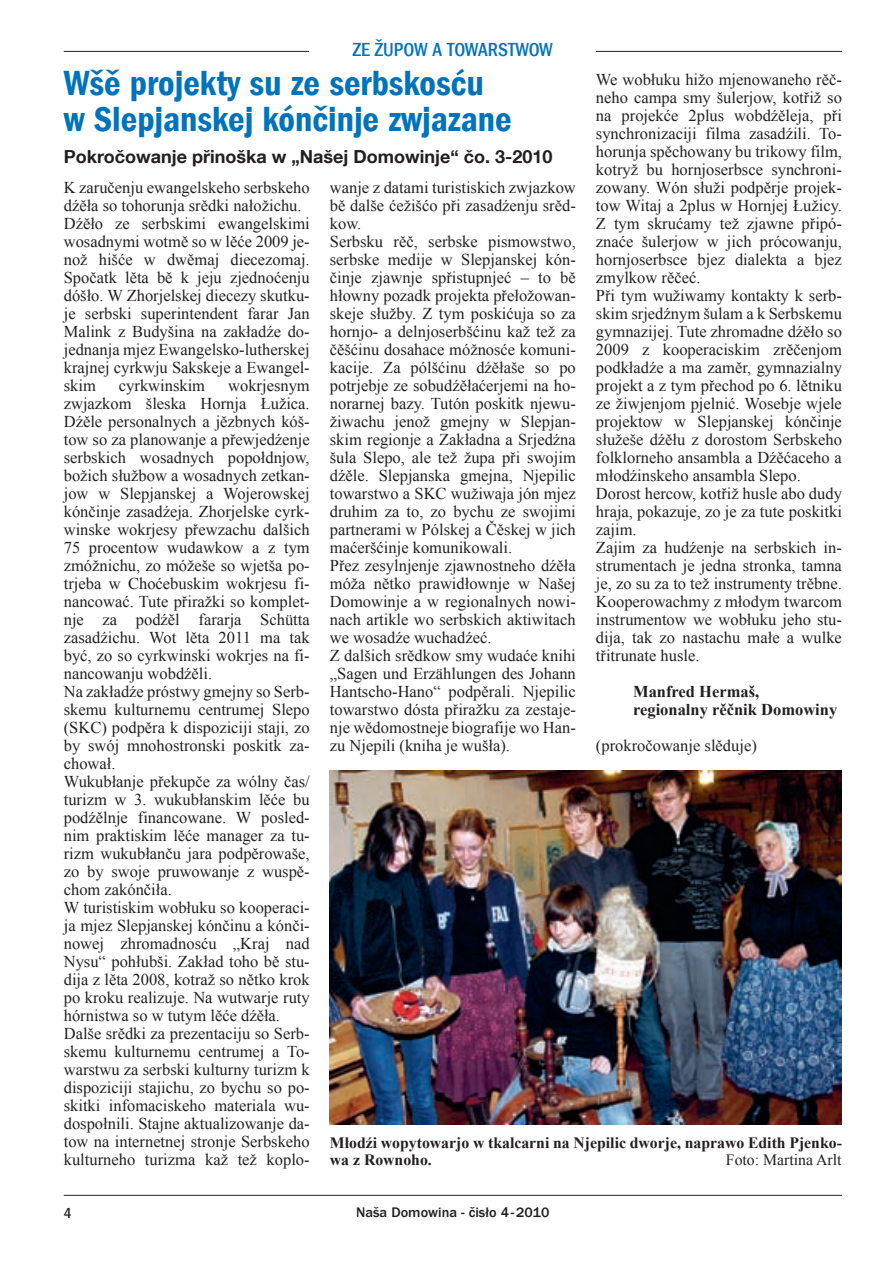
<style>
.page{position:relative;width:893px;height:1263px;background:#fff}
.page>*{position:absolute;margin:0;border:0;box-sizing:border-box;transform-origin:0 0}
.t1{font:36px/36px "Franklin Gothic LT Com Dm Cn";color:#0073bc}
.t2{font:500 condensed 19.5px "Franklin Gothic LT Com";color:#0073bc}
.t3{font:700 18px "Helvetica Neue LT Com";color:#231f20}
.t4{font:16.5px/18px "Times New Roman";color:#231f20}
.t5{font:700 16.5px/18px "Times New Roman";color:#231f20}
.t6{font:700 15.75px/17.2px "Times New Roman";color:#231f20}
.t7{font:15.75px "Times New Roman";color:#231f20}
.t8{font:500 condensed 15px "Franklin Gothic LT Com";color:#231f20}
.t9{font:500 14.25px "Franklin Gothic LT Com";color:#231f20}
</style>
<div class="page">
<hr style="left:64px;top:51px;width:778px;height:1px;background:#231f20">
<hr style="left:64px;top:1195px;width:778px;height:1px;background:#231f20">
<div style="left:310px;top:43px;width:286px;height:13px;background:#fff"></div>
<img style="left:330px;top:770px;width:512px;height:355px">
<p class="t2" style="left:353px;top:38px;width:202px">ZE ŽUPOW A TOWARSTWOW</p>
<h1 class="t1" style="left:64px;top:65px;width:449px">Wšě projekty su ze serbskosću w Slepjanskej kónčinje zwjazane</h1>
<p class="t3" style="left:64px;top:145px;width:490px">Pokročowanje přinoška w „Našej Domowinje“ čo. 3-2010</p>
<p class="t4" style="left:330px;top:178px;width:247px">wanje z datami turistiskich zwjazkow bě dalše ćežišćo při zasadźenju srěd&shy;kow.<br>Serbsku rěč, serbske pismowstwo, serbske medije w Slepjanskej kón&shy;činje zjawnje spřistupnjeć – to bě hłowny pozadk projekta přełožowan&shy;skeje słužby. Z tym poskićuja so za hornjo- a delnjoserbšćinu kaž tež za čěšćinu dosahace móžnosće komuni&shy;kacije. Za pólšćinu dźěłaše so po potrjebje ze sobudźěłaćerjemi na ho&shy;norarnej bazy. Tutón poskitk njewu&shy;žiwachu jenož gmejny w Slepjan&shy;skim regionje a Zakładna a Srjedźna šula Slepo, ale tež župa při swojim dźěle. Slepjanska gmejna, Njepilic towarstwo a SKC wužiwaja jón mjez druhim za to, zo bychu ze swojimi partnerami w Pólskej a Čěskej w jich maćeršćinje komunikowali.<br>Přez zesylnjenje zjawnostneho dźěła móža nětko prawidłownje w Našej Domowinje a w regionalnych nowi&shy;nach artikle wo serbskich aktiwitach we wosadźe wuchadźeć.<br>Z dalšich srědkow smy wudaće knihi „Sagen und Erzählungen des Johann Hantscho-Hano“ podpěrali. Njepilic towarstwo dósta přiražku za zestaje&shy;nje wědomostneje biografije wo Han&shy;zu Njepili (kniha je wušła).</p>
<p class="t4" style="left:596px;top:70px;width:247px">We wobłuku hižo mjenowaneho rěč&shy;neho campa smy šulerjow, kotřiž so na projekće 2plus wobdźěleja, při synchronizaciji filma zasadźili. To&shy;horunja spěchowany bu trikowy film, kotryž bu hornjoserbsce synchroni&shy;zowany. Wón słuži podpěrje projek&shy;tow Witaj a 2plus w Hornjej Łužicy.<br>Z tym skrućamy tež zjawne připó&shy;znaće šulerjow w jich prócowanju, hornjoserbsce bjez dialekta a bjez zmylkow rěčeć.<br>Při tym wužiwamy kontakty k serb&shy;skim srjedźnym šulam a k Serbskemu gymnazijej. Tute zhromadne dźěło so<br>2009 z kooperaciskim zrěčenjom podkładźe a ma zaměr, gymnazialny projekt a z tym přechod po 6. lětniku ze žiwjenjom pjelnić. Wosebje wjele projektow w Slepjanskej kónčinje słužeše dźěłu z dorostom Serbskeho folklorneho ansambla a Dźěćaceho a młodźinskeho ansambla Slepo.<br>Dorost hercow, kotřiž husle abo dudy hraja, pokazuje, zo je za tute poskitki zajim.<br>Zajim za hudźenje na serbskich in&shy;strumentach je jedna stronka, tamna je, zo su za to tež instrumenty trěbne.<br>Kooperowachmy z młodym twarcom instrumentow we wobłuku jeho stu&shy;dija, tak zo nastachu małe a wulke třitrunate husle.</p>
<p class="t5" style="left:633px;top:682px;width:206px">Manfred Hermaš, regionalny rěčnik Domowiny</p>
<p class="t4" style="left:596px;top:736px;width:162px">(prokročowanje slěduje)</p>
<p class="t4" style="left:64px;top:178px;width:247px">K zaručenju ewangelskeho serbskeho dźěła so tohorunja srědki nałožichu.<br>Dźěło ze serbskimi ewangelskimi wosadnymi wotmě so w lěće 2009 je&shy;nož hišće w dwěmaj diecezomaj.<br>Spočatk lěta bě k jeju zjednoćenju dóšło. W Zhorjelskej diecezy skutku&shy;je serbski superintendent farar Jan<br>Malink z Budyšina na zakładźe do&shy;jednanja mjez Ewangelsko-lutherskej krajnej cyrkwju Sakskeje a Ewangel&shy;skim</p>
<p class="t4" style="left:64px;top:376px;width:247px;text-indent:164px">wokrjesnym zwjazkom šleska Hornja Łužica.<br>Dźěle personalnych a jězbnych kóš&shy;tow so za planowanje a přewjedźenje serbskich wosadnych popołdnjow, božich słužbow a wosadnych zetkan&shy;jow w Slepjanskej a Wojerowskej kónčinje zasadźeja. Zhorjelske cyrk&shy;winske wokrjesy přewzachu dalšich<br>75 procentow wudawkow a z tym zmóžnichu, zo móžeše so wjetša po&shy;trjeba w Choćebuskim wokrjesu fi&shy;nancować. Tute přiražki so komplet&shy;nje za podźěl fararja Schütta zasadźichu. Wot lěta 2011 ma tak być, zo so cyrkwinski wokrjes na fi&shy;nancowanju wobdźěli.<br>Na zakładźe próstwy gmejny so Serb&shy;skemu kulturnemu centrumej Slepo (SKC) podpěra k dispoziciji staji, zo by swój mnohostronski poskitk za&shy;chował.<br>Wukubłanje překupče za wólny čas/ turizm w 3. wukubłanskim lěće bu podźělnje financowane. W posled&shy;nim praktiskim lěće manager za tu&shy;rizm wukubłanču jara podpěrowaše, zo by swoje pruwowanje z wuspě&shy;chom zakónčiła.<br>W turistiskim wobłuku so kooperaci&shy;ja mjez Slepjanskej kónčinu a kónči&shy;nowej zhromadnosću „Kraj nad<br>Nysu“ pohłubši. Zakład toho bě stu&shy;dija z lěta 2008, kotraž so nětko krok po kroku realizuje. Na wutwarje ruty hórnistwa so w tutym lěće dźěła.<br>Dalše srědki za prezentaciju so Serb&shy;skemu kulturnemu centrumej a To&shy;warstwu za serbski kulturny turizm k dispoziciji stajichu, zo bychu so po&shy;skitki infomaciskeho materiala wu&shy;dospołnili. Stajne aktualizowanje da&shy;tow na internetnej stronje Serbskeho kulturneho turizma kaž tež koplo-</p>
<p class="t4" style="left:119px;top:376px;width:88px">cyrkwinskim</p>
<p class="t6" style="left:330px;top:1134px;width:514px">Młodźi wopytowarjo w tkalcarni na Njepilic dworje, naprawo Edith Pjenko&shy;wa z Rownoho.</p>
<p class="t7" style="left:726px;top:1149px;width:117px">Foto: Martina Arlt</p>
<p class="t8" style="left:64px;top:1204px;width:9px">4</p>
<p class="t9" style="left:356px;top:1205px;width:195px">Naša Domowina - čisło 4-2010</p>
</div>
